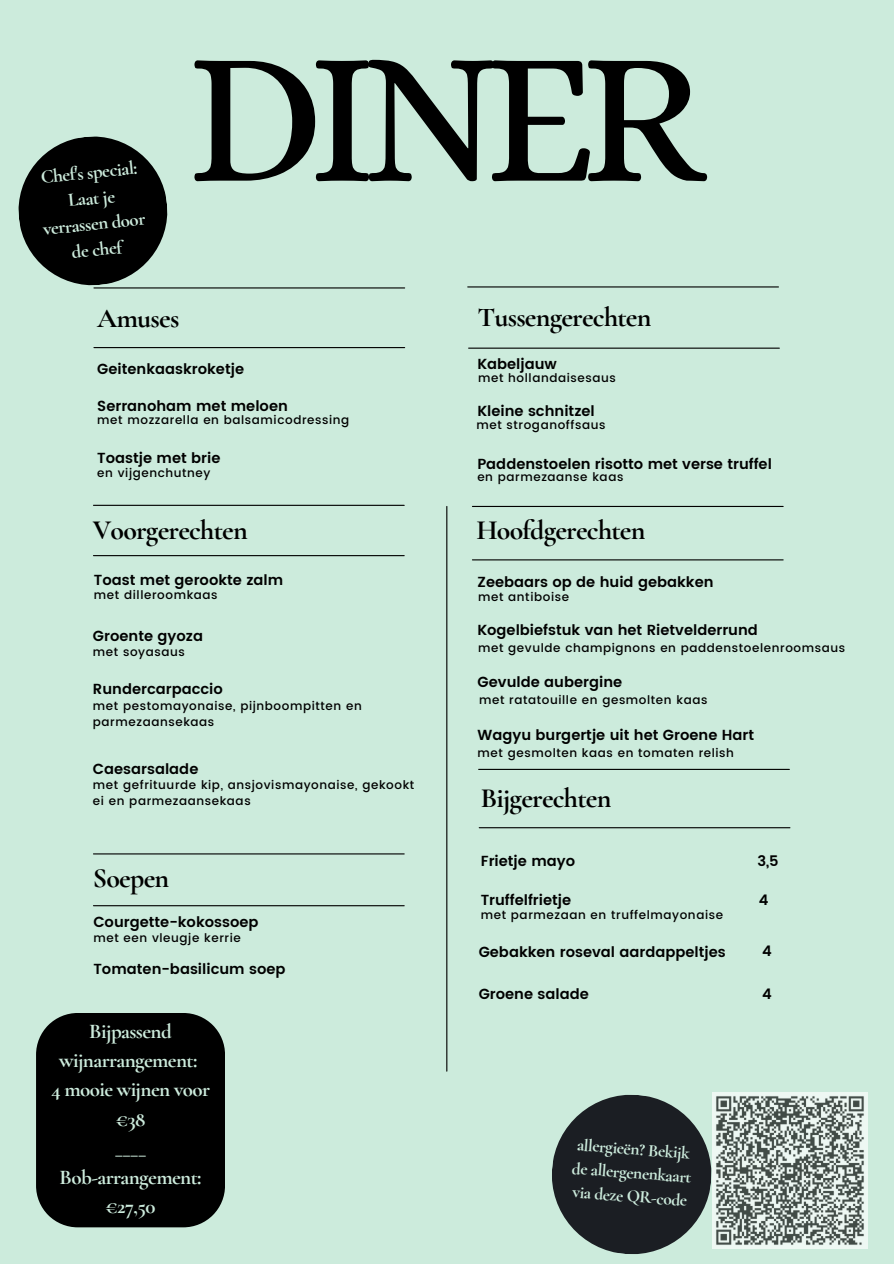
<style>
.page{position:relative;width:894px;height:1264px;background:#fff}
.page>*{position:absolute;margin:0;border:0;box-sizing:border-box;transform-origin:0 0}
.t1{font:189.6px "Alice";letter-spacing:-.085em;color:#000}
.t2{font:700 27.9px "Cormorant Garamond";letter-spacing:-.03em;color:#000}
.t3{font:700 21px/29.2px "Cormorant Garamond";letter-spacing:-.03em;color:#ccebdc;text-align:center}
.t4{font:700 19.05px/25.8px "Cormorant Garamond";color:#ccebdc;text-align:center}
.t5{font:700 17.55px/23.7px "Cormorant Garamond";color:#ccebdc}
.t6{font:600 14.55px "Poppins";color:#000}
.t7{font:500 12px/15.9px "Poppins";letter-spacing:.05em;color:#000}
.s1{font-weight:400}
</style>
<div class="page">
<div style="left:0;top:0;width:893px;height:1263px;background:#ccebdc"></div>
<hr style="left:94px;top:287px;width:310px;height:1px;background:#000">
<hr style="left:93px;top:853px;width:311px;height:1px;background:#000">
<hr style="left:93px;top:505px;width:311px;height:1px;background:#000">
<hr style="left:478px;top:768px;width:311px;height:2px;background:#000">
<hr style="left:94px;top:347px;width:310px;height:1px;background:#000">
<hr style="left:93px;top:905px;width:311px;height:1px;background:#000">
<hr style="left:93px;top:555px;width:311px;height:1px;background:#000">
<hr style="left:479px;top:827px;width:310px;height:1px;background:#000">
<hr style="left:446px;top:506px;width:1px;height:565px;background:#000">
<hr style="left:468px;top:347px;width:311px;height:2px;background:#000">
<hr style="left:472px;top:559px;width:311px;height:1px;background:#000">
<hr style="left:467px;top:286px;width:311px;height:1px;background:#000">
<hr style="left:472px;top:506px;width:311px;height:1px;background:#000">
<div style="left:36px;top:1013px;width:189px;height:214px;background:#000"></div>
<img style="left:714px;top:1092px;width:153px;height:156px">
<svg style="left:552px;top:1092px;width:162px;height:162px"></svg>
<svg style="left:18px;top:136px;width:153px;height:153px"></svg>
<h3 class="t4" style="left:39px;top:164px;width:98px;rotate:-6deg">Chef's speci :</h3>
<h3 class="t4" style="left:42px;top:216px;width:104px;rotate:-6deg">verrass n door</h3>
<h3 class="t4" style="left:67px;top:188px;width:49px;rotate:-6deg">Laat je e</h3>
<h3 class="t4" style="left:70px;top:239px;width:52px;rotate:-6deg">de chef</h3>
<p class="t1" style="left:186px;top:8px;width:522px">DINER</p>
<h6 class="t2" style="left:97px;top:301px;width:84px">Amuses</h6>
<p class="t2" style="left:477px;top:300px;width:176px">Tussengerechten</p>
<h4 class="t6" style="left:97px;top:360px;width:148px">Geitenkaaskroketje</h4>
<p class="t6" style="left:97px;top:397px;width:192px">Serranoham met meloen</p>
<h6 class="t7" style="left:97px;top:412px;width:253px">met mozzarella en balsamicodressing</h6>
<h6 class="t6" style="left:97px;top:449px;width:125px">Toastje met brie</h6>
<p class="t7" style="left:97px;top:465px;width:115px">en vijgenchutney</p>
<p class="t2" style="left:93px;top:513px;width:156px">Voorgerechten</p>
<h2 class="t6" style="left:94px;top:571px;width:191px">Toast met gerookte zalm</h2>
<h6 class="t7" style="left:94px;top:586px;width:125px">met dilleroomkaas</h6>
<h6 class="t6" style="left:93px;top:627px;width:112px">Groente gyoza</h6>
<p class="t7" style="left:93px;top:643px;width:93px">met soyasaus</p>
<h6 class="t6" style="left:93px;top:681px;width:131px">Rundercarpaccio</h6>
<h6 class="t7" style="left:93px;top:698px;width:270px">met pestomayonaise, pijnboompitten en parmezaansekaas</h6>
<p class="t6" style="left:93px;top:760px;width:107px">Caesarsalade</p>
<h6 class="t7" style="left:93px;top:777px;width:323px">met gefrituurde kip, ansjovismayonaise, gekookt ei en parmezaansekaas</h6>
<h6 class="t2" style="left:93px;top:861px;width:78px">Soepen</h6>
<h2 class="t6" style="left:93px;top:913px;width:167px">Courgette-kokossoep</h2>
<p class="t7" style="left:93px;top:930px;width:149px">met een vleugje kerrie</p>
<p class="t6" style="left:93px;top:960px;width:193px">Tomaten-basilicum soep</p>
<h2 class="t3" style="left:51px;top:1016px;width:160px">Bijpassend wijnarrangement:<br>4 mooie wijnen voor €38<br><span class="s1">____<br></span>Bob-arrangement: €27,50</h2>
<h6 class="t6" style="left:477px;top:355px;width:81px">Kabeljauw</h6>
<h6 class="t7" style="left:478px;top:370px;width:139px">met hollandaisesaus</h6>
<h6 class="t7" style="left:476px;top:417px;width:130px">met stroganoffsaus</h6>
<p class="t6" style="left:477px;top:402px;width:119px">Kleine schnitzel</p>
<h6 class="t6" style="left:477px;top:455px;width:296px">Paddenstoelen risotto met verse truffel</h6>
<p class="t7" style="left:477px;top:469px;width:147px">en parmezaanse kaas</p>
<h2 class="t2" style="left:476px;top:513px;width:170px">Hoofdgerechten</h2>
<h6 class="t6" style="left:477px;top:573px;width:237px">Zeebaars op de huid gebakken</h6>
<p class="t7" style="left:478px;top:588px;width:92px">met antiboise</p>
<h6 class="t6" style="left:477px;top:621px;width:282px">Kogelbiefstuk van het Rietvelderrund</h6>
<p class="t7" style="left:478px;top:640px;width:368px">met gevulde champignons en paddenstoelenroomsaus</p>
<h6 class="t6" style="left:477px;top:673px;width:146px">Gevulde aubergine</h6>
<p class="t7" style="left:479px;top:691px;width:230px">met ratatouille en gesmolten kaas</p>
<p class="t6" style="left:477px;top:727px;width:278px">Wagyu burgertje uit het Groene Hart</p>
<h5 class="t7" style="left:477px;top:745px;width:258px">met gesmolten kaas en tomaten relish</h5>
<p class="t2" style="left:480px;top:780px;width:132px">Bijgerechten</p>
<h6 class="t6" style="left:480px;top:852px;width:96px">Frietje mayo</h6>
<h6 class="t6" style="left:480px;top:891px;width:92px">Truffelfrietje</h6>
<p class="t7" style="left:480px;top:906px;width:244px">met parmezaan en truffelmayonaise</p>
<p class="t6" style="left:478px;top:943px;width:248px">Gebakken roseval aardappeltjes</p>
<h6 class="t6" style="left:478px;top:985px;width:112px">Groene salade</h6>
<h6 class="t6" style="left:757px;top:852px;width:23px">3,5</h6>
<h6 class="t6" style="left:758px;top:891px;width:11px">4</h6>
<p class="t6" style="left:761px;top:942px;width:11px">4</p>
<h2 class="t6" style="left:761px;top:985px;width:11px">4</h2>
<h2 class="t5" style="left:574px;top:1132px;width:121px;rotate:4deg">allergieën? Bekijk de allergenenkaart via deze QR-code</h2>
</div>
